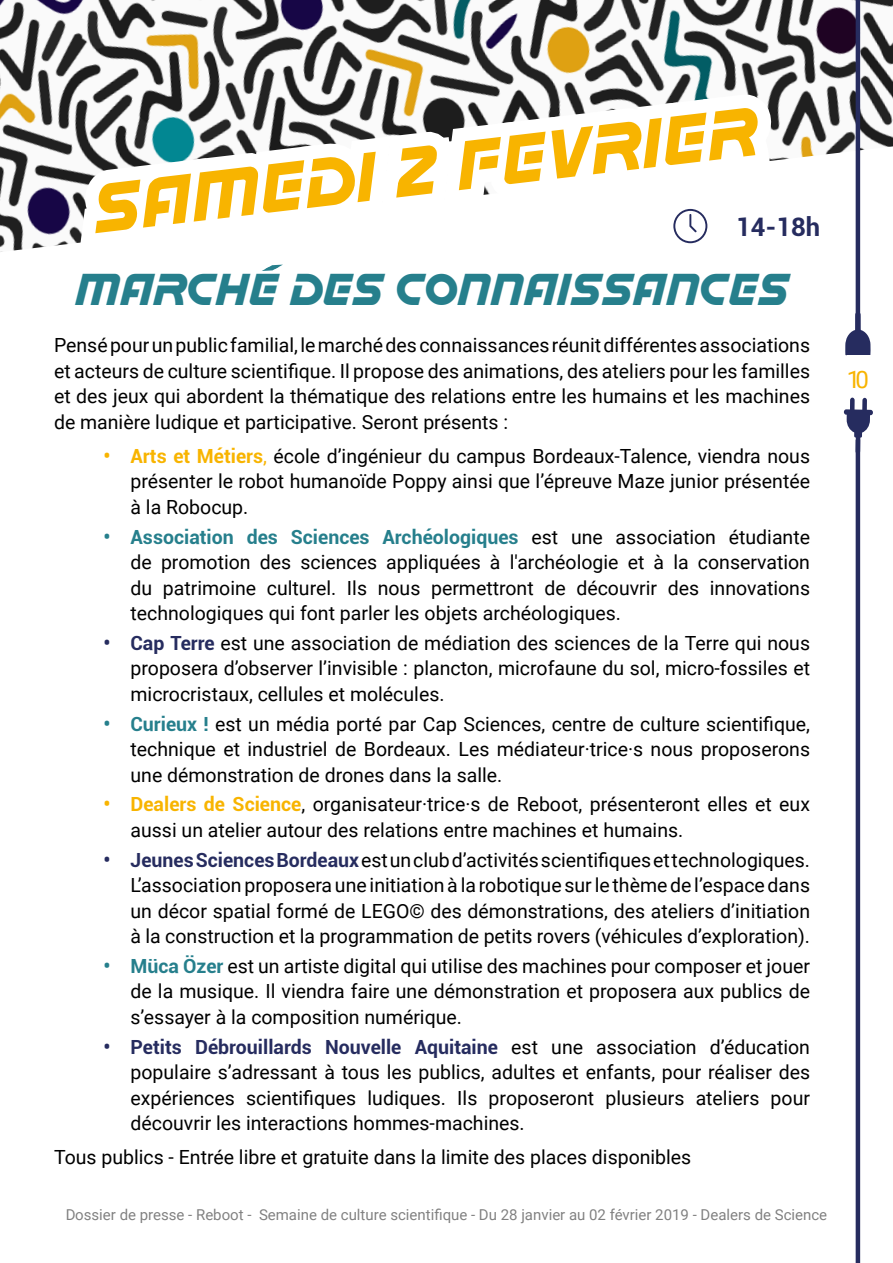
<style>
.page{position:relative;width:893px;height:1263px;background:#fff}
.page>*{position:absolute;margin:0;border:0;box-sizing:border-box;transform-origin:0 0}
.t1{font:60px "Timerider";color:#f8b400}
.t2{font:39px "Timerider";color:#267f8c}
.t3{font:700 25.5px "Roboto";color:#262c5f}
.t4{font:24px "Roboto";color:#f8b400}
.t5{font:19.5px/25.5px "Roboto";color:#000;text-align:justify}
.t6{font:15px "Roboto";color:#000}
.s1{font-weight:700;color:#f8b400}
.s2{color:#f8b400}
.s3{font-weight:700;color:#267f8c}
.s4{font-weight:700;color:#262c5f}
</style>
<div class="page">
<img style="left:0;top:0;width:893px;height:257px">
<hr style="left:856px;top:440px;width:4px;height:823px;background:#262c5f">
<hr style="left:856px;top:0;width:4px;height:343px;background:#262c5f">
<svg style="left:844px;top:398px;width:29px;height:56px"></svg>
<svg style="left:845px;top:312px;width:26px;height:44px"></svg>
<div style="left:847px;top:355px;width:26px;height:20px;background:#fff"></div>
<svg style="left:112px;top:0;width:110px;height:120px"></svg>
<svg style="left:318px;top:0;width:200px;height:257px"></svg>
<svg style="left:428px;top:45px;width:364px;height:212px"></svg>
<svg style="left:64px;top:120px;width:343px;height:151px"></svg>
<h1 class="t1" style="left:87px;top:169px;width:670px;rotate:-7deg">Samedi 2 février</h1>
<h3 class="t3" style="left:736px;top:209px;width:86px">14-18h</h3>
<h2 class="t2" style="left:75px;top:263px;width:715px">MARCHÉ DES CONNAISSANCES</h2>
<p class="t5" style="left:54px;top:332px;width:758px">Pensé pour un public familial, le marché des connaissances réunit différentes associations et acteurs de culture scientifique. Il propose des animations, des ateliers pour les familles et des jeux qui abordent la thématique des relations entre les humains et les machines de manière ludique et participative. Seront présents :</p>
<p class="t5" style="left:131px;top:442px;width:681px;text-indent:-27px"><span class="s1">• Arts et Métiers</span><span class="s2">,</span> école d’ingénieur du campus Bordeaux-Talence, viendra nous présenter le robot humanoïde Poppy ainsi que l’épreuve Maze junior présentée à la Robocup.</p>
<p class="t5" style="left:131px;top:523px;width:681px;text-indent:-27px"><span class="s3">• Association des Sciences Archéologiques</span> est une association étudiante de promotion des sciences appliquées à l'archéologie et à la conservation du patrimoine culturel. Ils nous permettront de découvrir des innovations technologiques qui font parler les objets archéologiques.</p>
<p class="t5" style="left:131px;top:629px;width:681px;text-indent:-27px"><span class="s4">• Cap Terre</span> est une association de médiation des sciences de la Terre qui nous proposera d’observer l’invisible : plancton, microfaune du sol, micro-fossiles et microcristaux, cellules et molécules.</p>
<p class="t5" style="left:131px;top:710px;width:681px;text-indent:-27px"><span class="s3">• Curieux !</span> est un média porté par Cap Sciences, centre de culture scientifique, technique et industriel de Bordeaux. Les médiateur·trice·s nous proposerons une démonstration de drones dans la salle.</p>
<p class="t5" style="left:131px;top:791px;width:681px;text-indent:-27px"><span class="s1">• Dealers de Science</span>, organisateur·trice·s de Reboot, présenteront elles et eux aussi un atelier autour des relations entre machines et humains.</p>
<p class="t5" style="left:131px;top:846px;width:681px;text-indent:-27px"><span class="s4">• Jeunes Sciences Bordeaux</span> est un club d’activités scientifiques et technologiques.<br>L’association proposera une initiation à la robotique sur le thème de l’espace dans un décor spatial formé de LEGO© des démonstrations, des ateliers d’initiation à la construction et la programmation de petits rovers (véhicules d’exploration).</p>
<p class="t5" style="left:131px;top:952px;width:681px;text-indent:-27px"><span class="s3">• Müca Özer</span> est un artiste digital qui utilise des machines pour composer et jouer de la musique. Il viendra faire une démonstration et proposera aux publics de s’essayer à la composition numérique.</p>
<p class="t5" style="left:131px;top:1033px;width:681px;text-indent:-27px"><span class="s4">• Petits Débrouillards Nouvelle Aquitaine</span> est une association d’éducation populaire s’adressant à tous les publics, adultes et enfants, pour réaliser des expériences scientifiques ludiques. Ils proposeront plusieurs ateliers pour découvrir les interactions hommes-machines.</p>
<p class="t5" style="left:54px;top:1144px;width:639px">Tous publics - Entrée libre et gratuite dans la limite des places disponibles</p>
<p class="t6" style="left:65px;top:1204px;width:763px">Dossier de presse - Reboot - Semaine de culture scientifique - Du 28 janvier au 02 février 2019 - Dealers de Science</p>
<p class="t4" style="left:847px;top:362px;width:23px">10</p>
</div>
